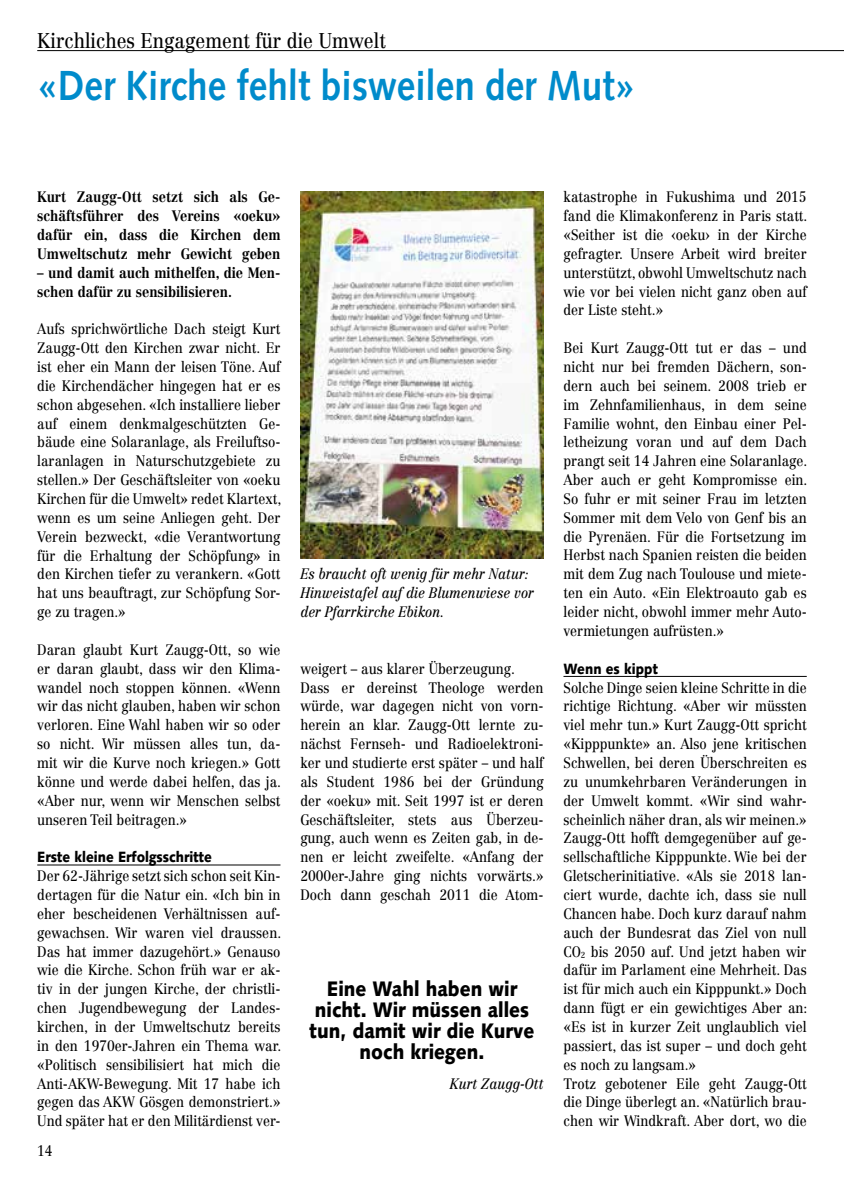
<style>
.page{position:relative;width:844px;height:1191px;background:#fff}
.page>*{position:absolute;margin:0;border:0;box-sizing:border-box;transform-origin:0 0}
.t1{font:700 42px "Syntax LT Std";color:#008bcb;scale:.88 1}
.t2{font:900 21px/21px "Syntax LT Std";color:#000;text-align:center;scale:.88 1}
.t3{font:21px "Centennial LT Std";color:#000;scale:.88 1}
.t4{font:14.88px/18.9px "Centennial LT Std";color:#000;text-align:justify;scale:.88 1}
.t5{font:700 14.88px/18.9px "Centennial LT Std";color:#000;text-align:justify;scale:.88 1}
.t6{font:italic 14.88px/18.9px "Centennial LT Std";color:#000;scale:.88 1}
.t7{font:900 14.88px "Syntax LT Std";color:#000;scale:.88 1}
</style>
<div class="page">
<hr style="left:37px;top:864px;width:243px;height:1px;background:#000">
<hr style="left:563px;top:676px;width:243px;height:1px;background:#000">
<hr style="left:37px;top:50px;width:806px;height:1px;background:#000">
<img style="left:300px;top:192px;width:243px;height:366px">
<h2 class="t3" style="left:37px;top:28px;width:397px">Kirchliches Engagement für die Umwelt</h2>
<h1 class="t1" style="left:37px;top:62px;width:681px">«Der Kirche fehlt bisweilen der Mut»</h1>
<p class="t5" style="left:37px;top:187px;width:278px">Kurt Zaugg-Ott setzt sich als Ge&shy;schäftsführer des Vereins «oeku» dafür ein, dass die Kirchen dem Umweltschutz mehr Gewicht geben</p>
<p class="t5" style="left:37px;top:263px;width:278px">– und damit auch mithelfen, die Men&shy;schen dafür zu sensibilisieren.</p>
<p class="t4" style="left:37px;top:319px;width:279px">Aufs sprichwörtliche Dach steigt Kurt Zaugg-Ott den Kirchen zwar nicht. Er ist eher ein Mann der leisen Töne. Auf die Kirchendächer hingegen hat er es schon abgesehen. «Ich installiere lieber auf einem denkmalgeschützten Ge&shy;bäude eine Solaranlage, als Freiluftso&shy;laranlagen in Naturschutzgebiete zu stellen.» Der Geschäftsleiter von «oeku Kirchen für die Umwelt» redet Klartext, wenn es um seine Anliegen geht. Der Verein bezweckt, «die Verantwortung für die Erhaltung der Schöpfung» in den Kirchen tiefer zu verankern. «Gott hat uns beauftragt, zur Schöpfung Sor&shy;ge zu tragen.»</p>
<p class="t4" style="left:37px;top:640px;width:279px">Daran glaubt Kurt Zaugg-Ott, so wie er daran glaubt, dass wir den Klima&shy;wandel noch stoppen können. «Wenn wir das nicht glauben, haben wir schon verloren. Eine Wahl haben wir so oder so nicht. Wir müssen alles tun, da&shy;mit wir die Kurve noch kriegen.» Gott könne und werde dabei helfen, das ja. «Aber nur, wenn wir Menschen selbst unseren Teil beitragen.»</p>
<p class="t7" style="left:37px;top:848px;width:200px">Erste kleine Erfolgsschritte</p>
<p class="t4" style="left:37px;top:866px;width:279px">Der 62-Jährige setzt sich schon seit Kin&shy;dertagen für die Natur ein. «Ich bin in eher bescheidenen Verhältnissen auf&shy;gewachsen. Wir waren viel draussen.<br>Das hat immer dazugehört.» Genauso wie die Kirche. Schon früh war er ak&shy;tiv in der jungen Kirche, der christli&shy;chen Jugendbewegung der Landes&shy;kirchen, in der Umweltschutz bereits in den 1970er-Jahren ein Thema war. «Politisch sensibilisiert hat mich die Anti-AKW-Bewegung. Mit 17 habe ich gegen das AKW Gösgen demonstriert.» Und später hat er den Militärdienst ver-</p>
<p class="t4" style="left:37px;top:1141px;width:19px">14</p>
<p class="t6" style="left:300px;top:564px;width:267px">Es braucht oft wenig für mehr Natur:<br>Hinweistafel auf die Blumenwiese vor der Pfarrkirche Ebikon.</p>
<p class="t4" style="left:300px;top:659px;width:278px;text-align:left">weigert – aus klarer Überzeugung.<br>Dass er dereinst Theologe werden würde, war dagegen nicht von vorn&shy;herein an klar. Zaugg-Ott lernte zu&shy;nächst Fernseh- und Radioelektroni&shy;ker und studierte erst später – und half als Student 1986 bei der Gründung der «oeku» mit. Seit 1997 ist er deren Geschäftsleiter, stets aus Überzeu&shy;gung, auch wenn es Zeiten gab, in de&shy;nen er leicht zweifelte. «Anfang der 2000er-Jahre ging nichts vorwärts.» Doch dann geschah 2011 die Atom-</p>
<h2 class="t2" style="left:309px;top:978px;width:257px">Eine Wahl haben wir nicht. Wir müssen alles tun, damit wir die Kurve noch kriegen.</h2>
<p class="t6" style="left:449px;top:1073px;width:108px">Kurt Zaugg-Ott</p>
<p class="t4" style="left:563px;top:188px;width:279px">katastrophe in Fukushima und 2015 fand die Klimakonferenz in Paris statt. «Seither ist die ‹oeku› in der Kirche gefragter. Unsere Arbeit wird breiter unterstützt, obwohl Umweltschutz nach wie vor bei vielen nicht ganz oben auf der Liste steht.»</p>
<p class="t4" style="left:563px;top:338px;width:279px">Bei Kurt Zaugg-Ott tut er das – und nicht nur bei fremden Dächern, son&shy;dern auch bei seinem. 2008 trieb er im Zehnfamilienhaus, in dem seine Familie wohnt, den Einbau einer Pel&shy;letheizung voran und auf dem Dach prangt seit 14 Jahren eine Solaranlage.<br>Aber auch er geht Kompromisse ein.<br>So fuhr er mit seiner Frau im letzten Sommer mit dem Velo von Genf bis an die Pyrenäen. Für die Fortsetzung im Herbst nach Spanien reisten die beiden mit dem Zug nach Toulouse und miete&shy;ten ein Auto. «Ein Elektroauto gab es leider nicht, obwohl immer mehr Auto&shy;vermietungen aufrüsten.»</p>
<p class="t7" style="left:563px;top:659px;width:109px">Wenn es kippt</p>
<p class="t4" style="left:563px;top:678px;width:279px;text-align:left">Solche Dinge seien kleine Schritte in die richtige Richtung. «Aber wir müssten viel mehr tun.» Kurt Zaugg-Ott spricht «Kipppunkte» an. Also jene kritischen Schwellen, bei deren Überschreiten es zu unumkehrbaren Veränderungen in der Umwelt kommt. «Wir sind wahr&shy;scheinlich näher dran, als wir meinen.» Zaugg-Ott hofft demgegenüber auf ge&shy;sellschaftliche Kipppunkte. Wie bei der Gletscherinitiative. «Als sie 2018 lan&shy;ciert wurde, dachte ich, dass sie null Chancen habe. Doch kurz darauf nahm auch der Bundesrat das Ziel von null CO<sub>2</sub> bis 2050 auf. Und jetzt haben wir dafür im Parlament eine Mehrheit. Das ist für mich auch ein Kipppunkt.» Doch dann fügt er ein gewichtiges Aber an: «Es ist in kurzer Zeit unglaublich viel passiert, das ist super – und doch geht es noch zu langsam.»<br>Trotz gebotener Eile geht Zaugg-Ott die Dinge überlegt an. «Natürlich brau&shy;chen wir Windkraft. Aber dort, wo die</p>
</div>
